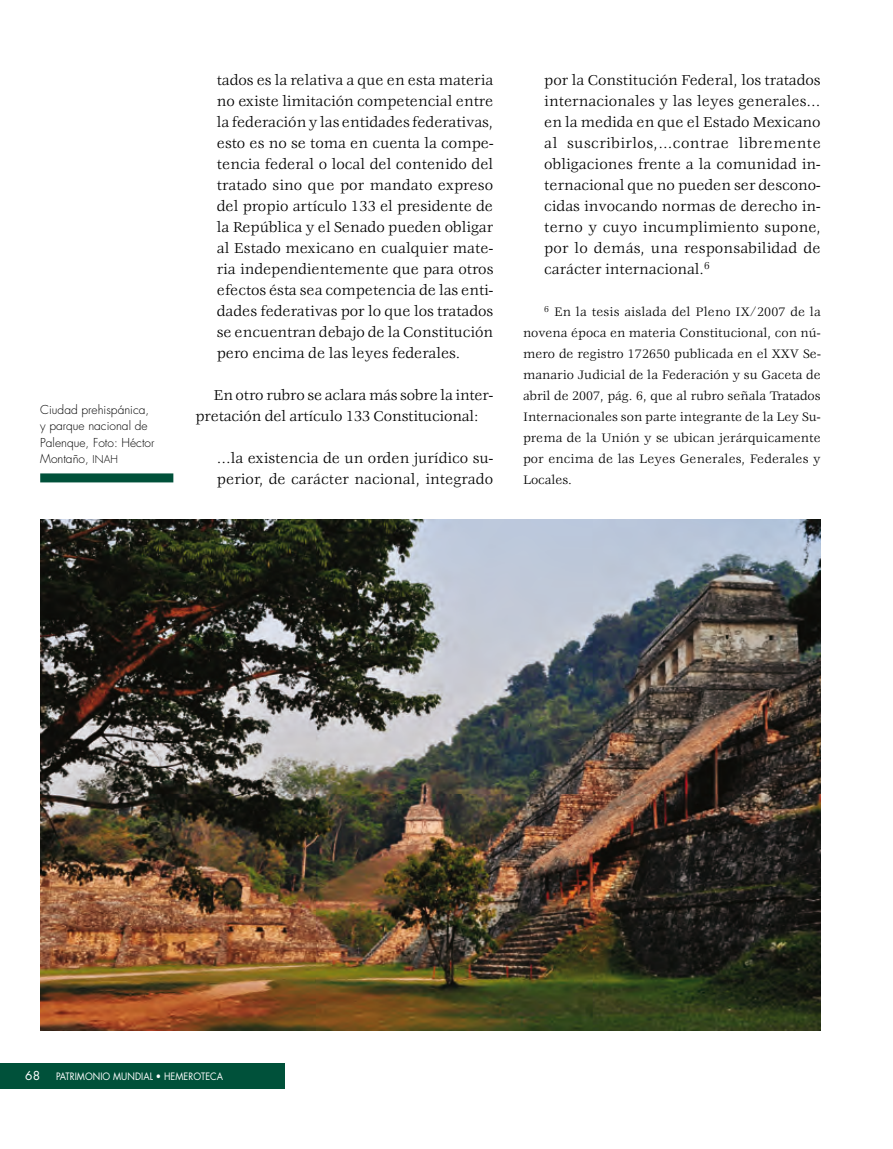
<style>
.page{position:relative;width:893px;height:1149px;background:#fff}
.page>*{position:absolute;margin:0;border:0;box-sizing:border-box;transform-origin:0 0}
.t1{font:15.75px/21px "Veljovic";color:#000;text-align:justify}
.t2{font:13.5px/21px "Veljovic";letter-spacing:.01em;color:#000;text-align:justify}
.t3{font:300 12px/16.5px "Futura";color:#000}
.t4{font:12px "Futura";color:#fff}
.t5{font:9.9px "Futura";letter-spacing:.005em;color:#fff;scale:.91 1}
.s1{font-size:10.5px}
</style>
<div class="page">
<div style="left:0;top:1063px;width:285px;height:25px;background:#00513a"></div>
<div style="left:40px;top:473px;width:133px;height:9px;background:#00513a"></div>
<img style="left:40px;top:519px;width:781px;height:510px">
<p class="t3" style="left:40px;top:401px;width:116px">Ciudad prehispánica, y parque nacional de<br>Palenque, Foto: Héctor<br>Montaño, <span class="s1">I naH</span></p>
<p class="t1" style="left:217px;top:70px;width:278px">tados es la relativa a que en esta materia no existe limitación competencial entre la federación y las entidades federativas, esto es no se toma en cuenta la compe&shy;tencia federal o local del contenido del tratado sino que por mandato expreso del propio artículo 133 el presidente de la República y el Senado pueden obligar al Estado mexicano en cualquier mate&shy;ria independientemente que para otros efectos ésta sea competencia de las enti&shy;dades federativas por lo que los tratados se encuentran debajo de la Constitución pero encima de las leyes federales.</p>
<p class="t1" style="left:196px;top:385px;width:299px;text-indent:18px">En otro rubro se aclara más sobre la inter&shy;pretación del artículo 133 Constitucional:</p>
<p class="t1" style="left:217px;top:448px;width:278px">…la existencia de un orden jurídico su&shy;perior, de carácter nacional, integrado</p>
<p class="t1" style="left:544px;top:70px;width:278px">por la Constitución Federal, los tratados internacionales y las leyes generales… en la medida en que el Estado Mexicano al suscribirlos,…contrae libremente obligaciones frente a la comunidad in&shy;ternacional que no pueden ser descono&shy;cidas invocando normas de derecho in&shy;terno y cuyo incumplimiento supone, por lo demás, una responsabilidad de carácter internacional.<sup>6</sup></p>
<p class="t2" style="left:523px;top:302px;width:299px;text-indent:21px"><sup>6</sup> En la tesis aislada del Pleno IX/2007 de la novena época en materia Constitucional, con nú&shy;mero de registro 172650 publicada en el XXV Se&shy;manario Judicial de la Federación y su Gaceta de abril de 2007, pág. 6, que al rubro señala Tratados Internacionales son parte integrante de la Ley Su&shy;prema de la Unión y se ubican jerárquicamente por encima de las Leyes Generales, Federales y Locales.</p>
<p class="t4" style="left:25px;top:1066px;width:16px">68</p>
<p class="t5" style="left:56px;top:1069px;width:185px">PATRIMONIO MUNDIAL • HEMEROTECA</p>
</div>
